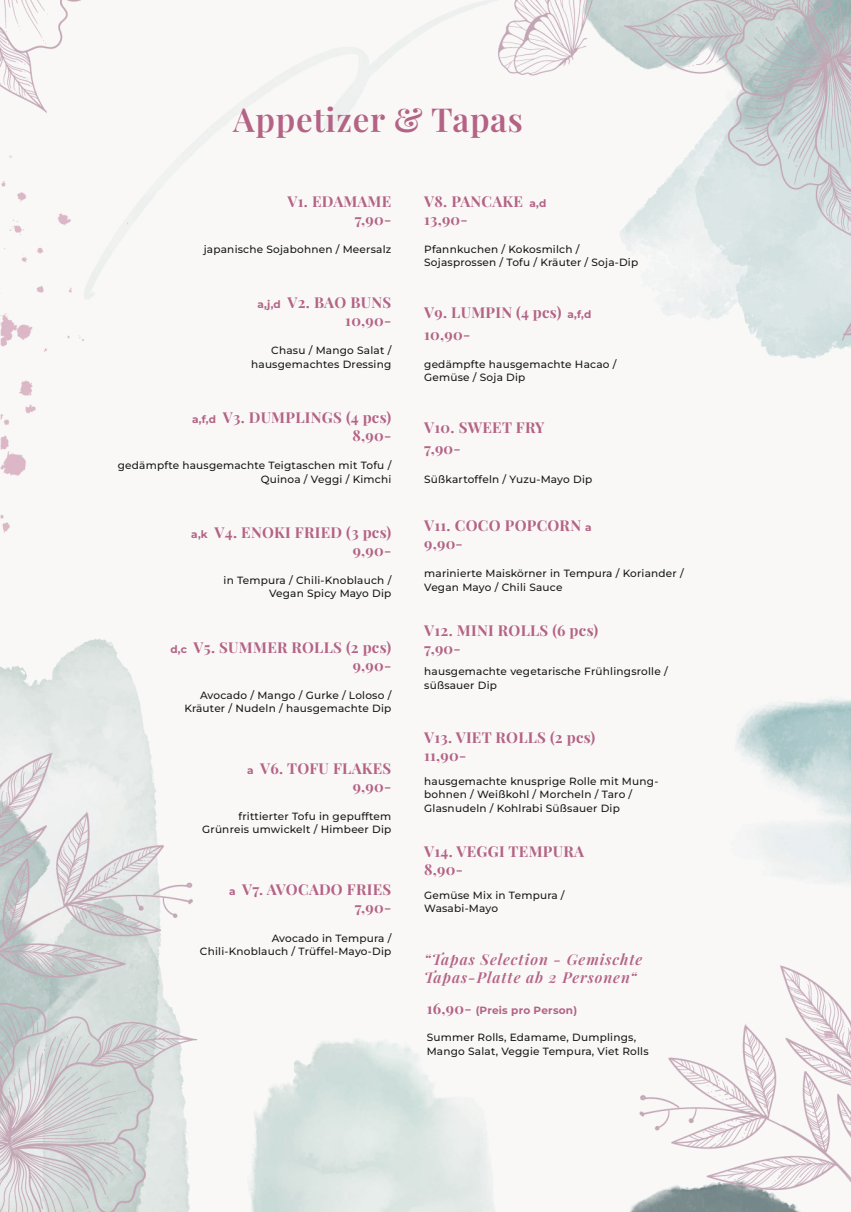
<style>
.page{position:relative;width:851px;height:1212px;background:#fff}
.page>*{position:absolute;margin:0;border:0;box-sizing:border-box;transform-origin:0 0}
.t1{font:600 33px "Playfair Display";letter-spacing:.02em;color:#b46385}
.t2{font:700 15px "Playfair Display";letter-spacing:.02em;color:#b46385}
.t3{font:italic 600 15px "Playfair Display";letter-spacing:.06em;color:#b46385}
.t4{font:500 10.5px/13.5px "Montserrat";letter-spacing:.02em;color:#181a19}
.t5{font:700 10.5px "Montserrat";letter-spacing:.02em;color:#b46385}
.s1{font-family:"Montserrat";font-size:10.5px}
.s2{font-family:"Playfair Display";font-size:15px}
</style>
<div class="page">
<img style="left:0;top:0;width:850px;height:1212px">
<p class="t1" style="left:233px;top:93px;width:291px">Appetizer &amp; Tapas</p>
<p class="t2" style="left:287px;top:189px;width:105px">V1. EDAMAME</p>
<p class="t2" style="left:354px;top:207px;width:38px">7,90-</p>
<p class="t4" style="left:204px;top:242px;width:189px">japanische Sojabohnen / Meersalz</p>
<p class="t2" style="left:257px;top:290px;width:135px"><span class="s1">a,j,d</span> V2. BAO BUNS</p>
<p class="t2" style="left:345px;top:308px;width:48px">10,90-</p>
<p class="t4" style="left:271px;top:343px;width:122px">Chasu / Mango Salat /</p>
<p class="t4" style="left:251px;top:357px;width:142px">hausgemachtes Dressing</p>
<p class="t2" style="left:192px;top:405px;width:201px"><span class="s1">a,f,d</span> V3. DUMPLINGS (4 pcs)</p>
<p class="t2" style="left:352px;top:423px;width:40px">8,90-</p>
<p class="t4" style="left:118px;top:458px;width:275px">gedämpfte hausgemachte Teigtaschen mit Tofu /</p>
<p class="t4" style="left:261px;top:472px;width:132px">Quinoa / Veggi / Kimchi</p>
<p class="t2" style="left:191px;top:520px;width:201px"><span class="s1">a,k</span> V4. ENOKI FRIED (3 pcs)</p>
<p class="t2" style="left:352px;top:538px;width:40px">9,90-</p>
<p class="t4" style="left:223px;top:573px;width:169px">in Tempura / Chili-Knoblauch /</p>
<p class="t4" style="left:269px;top:587px;width:124px">Vegan Spicy Mayo Dip</p>
<p class="t2" style="left:170px;top:635px;width:222px"><span class="s1">d,c</span> V5. SUMMER ROLLS (2 pcs)</p>
<p class="t2" style="left:352px;top:653px;width:40px">9,90-</p>
<p class="t4" style="left:200px;top:688px;width:193px">Avocado / Mango / Gurke / Loloso /</p>
<p class="t4" style="left:184px;top:702px;width:208px">Kräuter / Nudeln / hausgemachte Dip</p>
<p class="t2" style="left:247px;top:756px;width:146px"><span class="s1">a</span> V6. TOFU FLAKES</p>
<p class="t2" style="left:352px;top:774px;width:40px">9,90-</p>
<p class="t4" style="left:238px;top:809px;width:154px">frittierter Tofu in gepufftem</p>
<p class="t4" style="left:202px;top:822px;width:191px">Grünreis umwickelt / Himbeer Dip</p>
<p class="t2" style="left:229px;top:878px;width:164px"><span class="s1">a</span> V7. AVOCADO FRIES</p>
<p class="t2" style="left:354px;top:896px;width:38px">7,90-</p>
<p class="t4" style="left:271px;top:931px;width:121px">Avocado in Tempura /</p>
<p class="t4" style="left:200px;top:944px;width:193px">Chili-Knoblauch / Trüffel-Mayo-Dip</p>
<p class="t2" style="left:424px;top:189px;width:124px">V8. PANCAKE <span class="s1">a,d</span></p>
<p class="t2" style="left:424px;top:207px;width:45px">13,90-</p>
<p class="t4" style="left:424px;top:242px;width:157px">Pfannkuchen / Kokosmilch /</p>
<p class="t4" style="left:424px;top:256px;width:215px">Sojasprossen / Tofu / Kräuter / Soja-Dip</p>
<p class="t2" style="left:424px;top:301px;width:169px">V9. LUMPIN (4 pcs) <span class="s1">a,f,d</span></p>
<p class="t2" style="left:424px;top:322px;width:48px">10,90-</p>
<p class="t4" style="left:424px;top:357px;width:194px">gedämpfte hausgemachte Hacao /</p>
<p class="t4" style="left:424px;top:370px;width:103px">Gemüse / Soja Dip</p>
<p class="t2" style="left:424px;top:415px;width:122px">V10. SWEET FRY</p>
<p class="t2" style="left:424px;top:437px;width:38px">7,90-</p>
<p class="t4" style="left:424px;top:472px;width:170px">Süßkartoffeln / Yuzu-Mayo Dip</p>
<p class="t2" style="left:424px;top:514px;width:169px">V11. COCO POPCORN <span class="s1">a</span></p>
<p class="t2" style="left:424px;top:532px;width:40px">9,90-</p>
<p class="t4" style="left:424px;top:566px;width:261px">marinierte Maiskörner in Tempura / Koriander /<br>Vegan Mayo / Chili Sauce</p>
<p class="t2" style="left:424px;top:619px;width:175px">V12. MINI ROLLS (6 pcs)</p>
<p class="t2" style="left:424px;top:637px;width:38px">7,90-</p>
<p class="t4" style="left:424px;top:664px;width:245px">hausgemachte vegetarische Frühlingsrolle / süßsauer Dip</p>
<p class="t2" style="left:424px;top:725px;width:173px">V13. VIET ROLLS (2 pcs)</p>
<p class="t2" style="left:424px;top:743px;width:44px">11,90-</p>
<p class="t4" style="left:424px;top:774px;width:235px">hausgemachte knusprige Rolle mit Mung&shy;bohnen / Weißkohl / Morcheln / Taro /<br>Glasnudeln / Kohlrabi Süßsauer Dip</p>
<p class="t2" style="left:424px;top:839px;width:161px">V14. VEGGI TEMPURA</p>
<p class="t2" style="left:424px;top:857px;width:40px">8,90-</p>
<p class="t4" style="left:424px;top:888px;width:142px">Gemüse Mix in Tempura /</p>
<p class="t4" style="left:424px;top:901px;width:75px">Wasabi-Mayo</p>
<p class="t3" style="left:424px;top:948px;width:220px">“Tapas Selection - Gemischte</p>
<p class="t3" style="left:424px;top:966px;width:214px">Tapas-Platte ab 2 Personen“</p>
<p class="t5" style="left:426px;top:1003px;width:152px"><span class="s2">16,90-</span> (Preis pro Person)</p>
<p class="t4" style="left:426px;top:1030px;width:223px">Summer Rolls, Edamame, Dumplings,<br>Mango Salat, Veggie Tempura, Viet Rolls</p>
</div>
